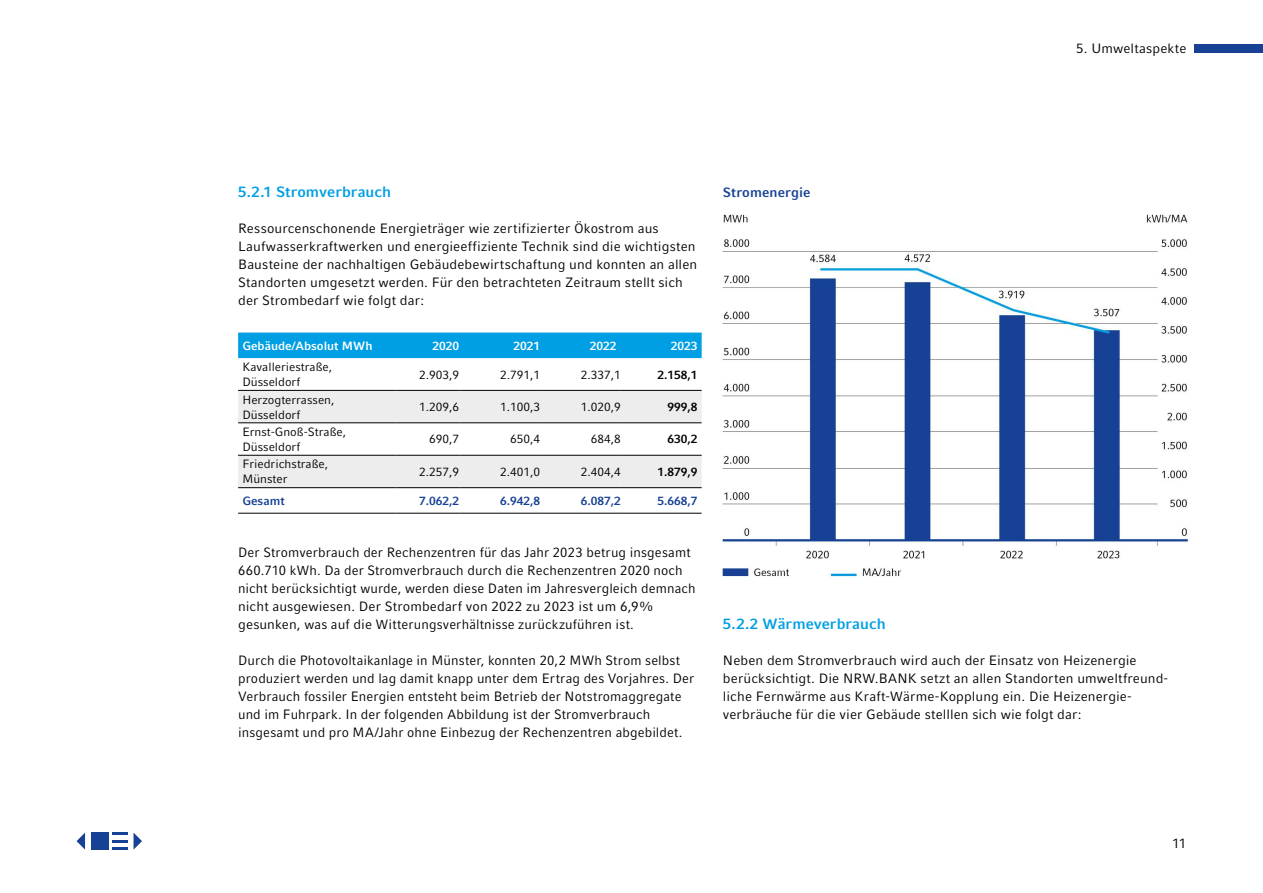
<style>
.page{position:relative;width:1263px;height:893px;background:#fff}
.page>*{position:absolute;margin:0;border:0;box-sizing:border-box;transform-origin:0 0}
.ZW_ZW_mit_cyan{font:700 15px "Compatil Fact LT Pro";color:#009fe3}
.G_G_LZ{font:13.5px/18px "Compatil Fact LT Pro";letter-spacing:.01em;color:#000}
.G_G_2LZ{font:13.5px/18px "Compatil Fact LT Pro";letter-spacing:.01em;color:#000}
.Graf_HL_Abb{font:700 13.5px "Compatil Fact LT Pro";letter-spacing:.005em;color:#164194}
.Tab_Tab_L{font:12px/15px "Compatil Fact LT Pro";color:#000}
.Tab_Tab_R{font:12px "Compatil Fact LT Pro";color:#000}
.Tab_Tab_R_B_Blau{font:700 12px "Compatil Fact LT Pro";color:#164194}
.Tab_Tab_R_B{font:700 12px "Compatil Fact LT Pro";color:#000}
.Tab_Tab_links_reg_weiß{font:700 12px "Compatil Fact LT Pro";color:#fff}
.Tab_Tab_rechts_reg_weiß{font:700 12px "Compatil Fact LT Pro";color:#fff}
.Tab_Tab_L_B_blau{font:700 12px "Compatil Fact LT Pro";color:#164194}
</style>
<div class="page">
<div style="left:1195px;top:45px;width:68px;height:8px;background:#164194"></div>
<div style="left:238px;top:333px;width:464px;height:25px;background:#009fe3"></div>
<svg style="left:238px;top:391px;width:464px;height:96px;fill:#ededed"></svg>
<hr style="left:238px;top:390px;width:157px;height:1px;background:#000">
<hr style="left:395px;top:390px;width:64px;height:1px;background:#000">
<hr style="left:459px;top:390px;width:81px;height:1px;background:#000">
<hr style="left:540px;top:390px;width:81px;height:1px;background:#000">
<hr style="left:621px;top:390px;width:81px;height:1px;background:#000">
<hr style="left:238px;top:423px;width:157px;height:1px;background:#000">
<hr style="left:395px;top:423px;width:64px;height:1px;background:#000">
<hr style="left:459px;top:423px;width:81px;height:1px;background:#000">
<hr style="left:540px;top:423px;width:81px;height:1px;background:#000">
<hr style="left:621px;top:423px;width:81px;height:1px;background:#000">
<hr style="left:238px;top:455px;width:157px;height:1px;background:#000">
<hr style="left:395px;top:455px;width:64px;height:1px;background:#000">
<hr style="left:459px;top:455px;width:81px;height:1px;background:#000">
<hr style="left:540px;top:455px;width:81px;height:1px;background:#000">
<hr style="left:621px;top:455px;width:81px;height:1px;background:#000">
<hr style="left:238px;top:487px;width:157px;height:1px;background:#000">
<hr style="left:395px;top:487px;width:64px;height:1px;background:#000">
<hr style="left:459px;top:487px;width:81px;height:1px;background:#000">
<hr style="left:540px;top:487px;width:81px;height:1px;background:#000">
<hr style="left:621px;top:487px;width:81px;height:1px;background:#000">
<hr style="left:238px;top:513px;width:157px;height:1px;background:#000">
<hr style="left:395px;top:513px;width:64px;height:1px;background:#000">
<hr style="left:459px;top:513px;width:81px;height:1px;background:#000">
<hr style="left:540px;top:513px;width:81px;height:1px;background:#000">
<hr style="left:621px;top:513px;width:81px;height:1px;background:#000">
<img style="left:722px;top:214px;width:467px;height:365px">
<svg style="left:77px;top:833px;width:8px;height:17px"></svg>
<div style="left:91px;top:833px;width:17px;height:17px;background:#164194"></div>
<svg style="left:112px;top:833px;width:16px;height:9px"></svg>
<hr style="left:112px;top:847px;width:16px;height:3px;background:#164194">
<svg style="left:134px;top:833px;width:8px;height:16px"></svg>
<p class="G_G_LZ" style="left:1076px;top:40px;width:112px">5. Umweltaspekte</p>
<p class="ZW_ZW_mit_cyan" style="left:238px;top:183px;width:154px">5.2.1 Stromverbrauch</p>
<p class="G_G_2LZ" style="left:238px;top:220px;width:461px">Ressourcenschonende Energieträger wie zertifizierter Ökostrom aus Laufwasserkraftwerken und energieeffiziente Technik sind die wichtigsten Bausteine der nachhaltigen Gebäudebewirtschaftung und konnten an allen Standorten umgesetzt werden. Für den betrachteten Zeitraum stellt sich der Strombedarf wie folgt dar:</p>
<p class="Tab_Tab_links_reg_weiß" style="left:242px;top:339px;width:132px">Gebäude/Absolut MWh</p>
<p class="Tab_Tab_rechts_reg_weiß" style="left:433px;top:339px;width:28px">2020</p>
<p class="Tab_Tab_rechts_reg_weiß" style="left:513px;top:339px;width:28px">2021</p>
<p class="Tab_Tab_rechts_reg_weiß" style="left:590px;top:339px;width:28px">2022</p>
<p class="Tab_Tab_rechts_reg_weiß" style="left:671px;top:339px;width:28px">2023</p>
<p class="Tab_Tab_L" style="left:242px;top:359px;width:91px">Kavalleriestraße,<br>Düsseldorf</p>
<p class="Tab_Tab_R" style="left:419px;top:367px;width:42px">2.903,9</p>
<p class="Tab_Tab_R" style="left:500px;top:367px;width:42px">2.791,1</p>
<p class="Tab_Tab_R" style="left:581px;top:367px;width:42px">2.337,1</p>
<p class="Tab_Tab_R_B" style="left:657px;top:367px;width:42px">2.158,1</p>
<p class="Tab_Tab_L" style="left:242px;top:392px;width:94px">Herzogterrassen,<br>Düsseldorf</p>
<p class="Tab_Tab_R" style="left:419px;top:400px;width:42px">1.209,6</p>
<p class="Tab_Tab_R" style="left:500px;top:400px;width:42px">1.100,3</p>
<p class="Tab_Tab_R" style="left:581px;top:400px;width:42px">1.020,9</p>
<p class="Tab_Tab_R_B" style="left:667px;top:400px;width:32px">999,8</p>
<p class="Tab_Tab_L" style="left:242px;top:424px;width:105px">Ernst-Gnoß-Straße,<br>Düsseldorf</p>
<p class="Tab_Tab_R" style="left:429px;top:432px;width:32px">690,7</p>
<p class="Tab_Tab_R" style="left:510px;top:432px;width:32px">650,4</p>
<p class="Tab_Tab_R" style="left:591px;top:432px;width:32px">684,8</p>
<p class="Tab_Tab_R_B" style="left:667px;top:432px;width:32px">630,2</p>
<p class="Tab_Tab_L" style="left:242px;top:457px;width:87px">Friedrichstraße,<br>Münster</p>
<p class="Tab_Tab_R" style="left:419px;top:465px;width:42px">2.257,9</p>
<p class="Tab_Tab_R" style="left:500px;top:465px;width:42px">2.401,0</p>
<p class="Tab_Tab_R" style="left:581px;top:465px;width:42px">2.404,4</p>
<p class="Tab_Tab_R_B" style="left:657px;top:465px;width:42px">1.879,9</p>
<p class="Tab_Tab_L_B_blau" style="left:242px;top:494px;width:44px">Gesamt</p>
<p class="Tab_Tab_R_B_Blau" style="left:419px;top:494px;width:42px">7.062,2</p>
<p class="Tab_Tab_R_B_Blau" style="left:500px;top:494px;width:42px">6.942,8</p>
<p class="Tab_Tab_R_B_Blau" style="left:581px;top:494px;width:42px">6.087,2</p>
<p class="Tab_Tab_R_B_Blau" style="left:657px;top:494px;width:42px">5.668,7</p>
<p class="G_G_LZ" style="left:238px;top:544px;width:459px">Der Stromverbrauch der Rechenzentren für das Jahr 2023 betrug insgesamt 660.710 kWh. Da der Stromverbrauch durch die Rechenzentren 2020 noch nicht berücksichtigt wurde, werden diese Daten im Jahresvergleich demnach nicht aus gewiesen. Der Strombedarf von 2022 zu 2023 ist um 6,9% gesunken, was auf die Witterungsverhältnisse zurückzuführen ist.</p>
<p class="G_G_LZ" style="left:238px;top:652px;width:458px">Durch die Photovoltaikanlage in Münster, konnten 20,2 MWh Strom selbst produziert werden und lag damit knapp unter dem Ertrag des Vorjahres. Der Verbrauch fossiler Energien entsteht beim Betrieb der Notstromaggregate und im Fuhrpark. In der folgenden Abbildung ist der Stromverbrauch insgesamt und pro MA/Jahr ohne Einbezug der Rechenzentren abgebildet.</p>
<p class="Graf_HL_Abb" style="left:723px;top:185px;width:89px">Stromenergie</p>
<p class="ZW_ZW_mit_cyan" style="left:723px;top:615px;width:164px">5.2.2 Wärmeverbrauch</p>
<p class="G_G_2LZ" style="left:723px;top:652px;width:447px">Neben dem Stromverbrauch wird auch der Einsatz von Heizenergie berücksichtigt. Die NRW.BANK setzt an allen Standorten umweltfreund&shy;liche Fernwärme aus Kraft-Wärme-Kopplung ein. Die Heizenergie&shy;verbräuche für die vier Gebäude stelllen sich wie folgt dar:</p>
<p class="G_G_LZ" style="left:1172px;top:835px;width:16px">11</p>
</div>
